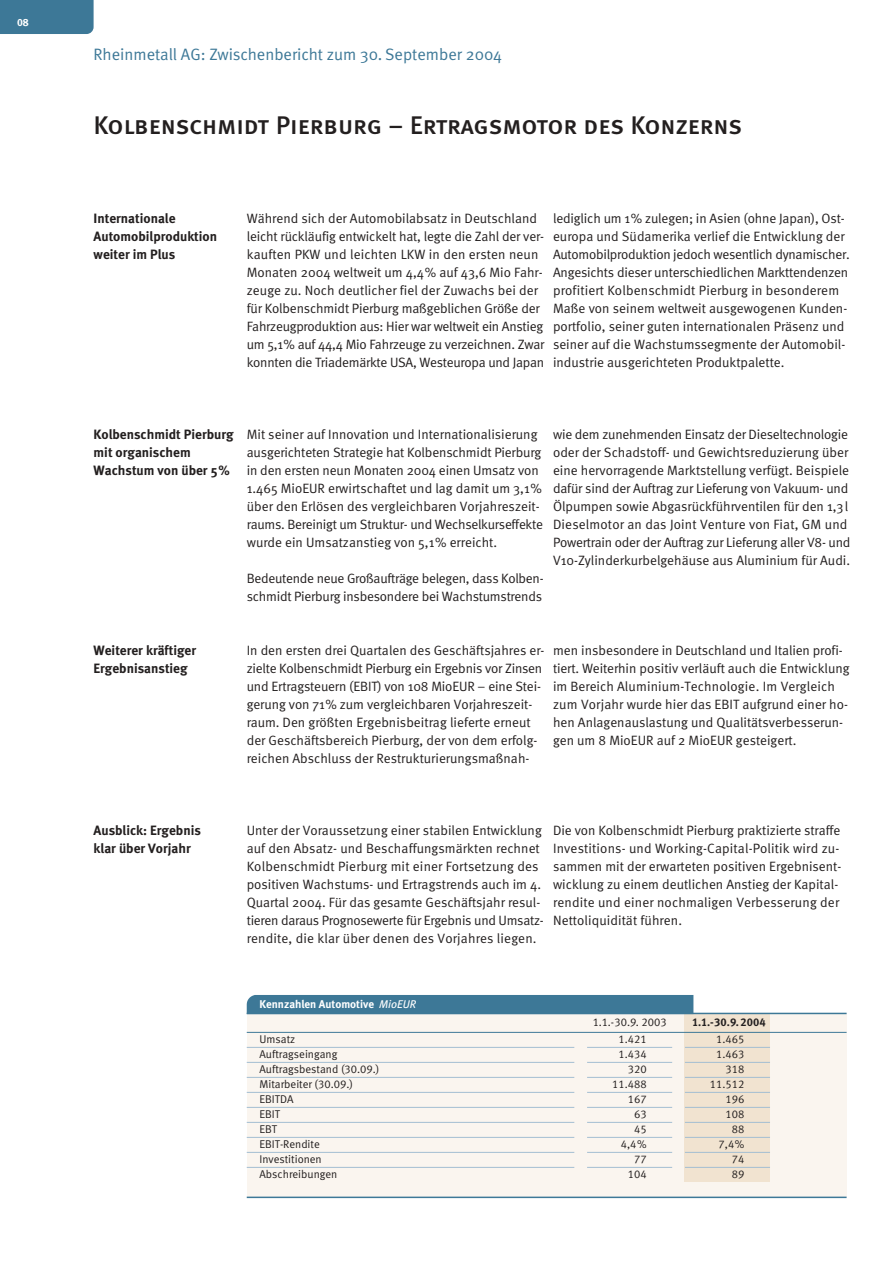
<style>
.page{position:relative;width:893px;height:1263px;background:#fff}
.page>*{position:absolute;margin:0;border:0;box-sizing:border-box;transform-origin:0 0}
.t1{font:25.5px "Meta Medium Caps";letter-spacing:-.005em;color:#231f1f}
.t2{font:16.5px "Meta Normal";color:#3d7897}
.t3{font:13.5px/18px "Meta Normal";color:#231f1f}
.t4{font:700 13.5px/18px "Meta";color:#231f1f}
.t5{font:11.25px "Meta Normal LF";color:#231f1f}
.t6{font:11.25px "Meta Bold LF";color:#fff}
.t7{font:11.25px "Meta Bold LF";color:#231f1f}
.t8{font:10.5px "Meta Bold LF";color:#fff}
.s1{font-family:"Meta Book LF";font-style:italic}
</style>
<div class="page">
<div style="left:0;top:0;width:94px;height:34px;background:#3d7897"></div>
<div style="left:247px;top:1014px;width:599px;height:183px;background:#faf5ef"></div>
<div style="left:685px;top:1013px;width:85px;height:169px;background:#f1e3d0"></div>
<div style="left:247px;top:995px;width:446px;height:18px;background:#3d7897"></div>
<hr style="left:247px;top:1013px;width:599px;height:1px;background:#3d7897">
<hr style="left:247px;top:1047px;width:327px;height:1px;background:#a3bed2">
<hr style="left:685px;top:1047px;width:85px;height:1px;background:#a3bed2">
<hr style="left:587px;top:1047px;width:85px;height:1px;background:#a3bed2">
<hr style="left:247px;top:1062px;width:327px;height:1px;background:#a3bed2">
<hr style="left:685px;top:1062px;width:85px;height:1px;background:#a3bed2">
<hr style="left:587px;top:1062px;width:85px;height:1px;background:#a3bed2">
<hr style="left:247px;top:1077px;width:327px;height:1px;background:#a3bed2">
<hr style="left:685px;top:1077px;width:85px;height:1px;background:#a3bed2">
<hr style="left:587px;top:1077px;width:85px;height:1px;background:#a3bed2">
<hr style="left:247px;top:1092px;width:327px;height:1px;background:#a3bed2">
<hr style="left:685px;top:1092px;width:85px;height:1px;background:#a3bed2">
<hr style="left:587px;top:1092px;width:85px;height:1px;background:#a3bed2">
<hr style="left:247px;top:1107px;width:327px;height:1px;background:#a3bed2">
<hr style="left:685px;top:1107px;width:85px;height:1px;background:#a3bed2">
<hr style="left:587px;top:1107px;width:85px;height:1px;background:#a3bed2">
<hr style="left:247px;top:1122px;width:327px;height:1px;background:#a3bed2">
<hr style="left:685px;top:1122px;width:85px;height:1px;background:#a3bed2">
<hr style="left:587px;top:1122px;width:85px;height:1px;background:#a3bed2">
<hr style="left:247px;top:1137px;width:327px;height:1px;background:#a3bed2">
<hr style="left:685px;top:1137px;width:85px;height:1px;background:#a3bed2">
<hr style="left:587px;top:1137px;width:85px;height:1px;background:#a3bed2">
<hr style="left:247px;top:1152px;width:327px;height:1px;background:#a3bed2">
<hr style="left:685px;top:1152px;width:85px;height:1px;background:#a3bed2">
<hr style="left:587px;top:1152px;width:85px;height:1px;background:#a3bed2">
<hr style="left:247px;top:1167px;width:327px;height:1px;background:#a3bed2">
<hr style="left:685px;top:1167px;width:85px;height:1px;background:#a3bed2">
<hr style="left:587px;top:1167px;width:85px;height:1px;background:#a3bed2">
<hr style="left:247px;top:1197px;width:599px;height:1px;background:#3d7897">
<hr style="left:247px;top:1032px;width:599px;height:1px;background:#3d7897">
<p class="t8" style="left:17px;top:19px;width:13px">08</p>
<p class="t2" style="left:94px;top:48px;width:410px">Rheinmetall AG: Zwischenbericht zum 30. September 2004</p>
<h1 class="t1" style="left:94px;top:110px;width:650px">Kolbenschmidt Pierburg – Ertragsmotor des Konzerns</h1>
<p class="t4" style="left:94px;top:211px;width:125px">Internationale<br>Automobilproduktion weiter im Plus</p>
<p class="t3" style="left:247px;top:211px;width:299px">Während sich der Automobilabsatz in Deutschland leicht rückläufig entwickelt hat, legte die Zahl der ver&shy;kauften PKW und leichten LKW in den ersten neun Monaten 2004 weltweit um 4,4% auf 43,6 Mio Fahr&shy;zeuge zu. Noch deutlicher fiel der Zuwachs bei der für Kolbenschmidt Pierburg maßgeblichen Größe der Fahrzeugproduktion aus: Hier war weltweit ein Anstieg um 5,1% auf 44,4 Mio Fahrzeuge zu verzeichnen. Zwar konnten die Triademärkte USA, Westeuropa und Japan</p>
<p class="t3" style="left:553px;top:211px;width:298px">lediglich um 1% zulegen; in Asien (ohne Japan), Ost&shy;europa und Südamerika verlief die Entwicklung der Automobilproduktion jedoch wesentlich dynamischer.<br>Angesichts dieser unterschiedlichen Markttendenzen profitiert Kolbenschmidt Pierburg in besonderem Maße von seinem weltweit ausgewogenen Kunden&shy;portfolio, seiner guten internationalen Präsenz und seiner auf die Wachstumssegmente der Automobil&shy;industrie ausgerichteten Produktpalette.</p>
<p class="t4" style="left:94px;top:427px;width:141px">Kolbenschmidt Pierburg mit organischem<br>Wachstum von über 5%</p>
<p class="t3" style="left:247px;top:427px;width:298px">Mit seiner auf Innovation und Internationalisierung ausgerichteten Strategie hat Kolbenschmidt Pierburg in den ersten neun Monaten 2004 einen Umsatz von 1.465 MioEUR erwirtschaftet und lag damit um 3,1% über den Erlösen des vergleichbaren Vorjahreszeit&shy;raums. Bereinigt um Struktur- und Wechselkurseffekte wurde ein Umsatzanstieg von 5,1% erreicht.</p>
<p class="t3" style="left:247px;top:571px;width:298px">Bedeutende neue Großaufträge belegen, dass Kolben&shy;schmidt Pierburg insbesondere bei Wachstumstrends</p>
<p class="t3" style="left:553px;top:427px;width:299px">wie dem zunehmenden Einsatz der Dieseltechnologie oder der Schadstoff- und Gewichtsreduzierung über eine hervorragende Marktstellung verfügt. Beispiele dafür sind der Auftrag zur Lieferung von Vakuum- und Ölpumpen sowie Abgasrückführventilen für den 1,3l Dieselmotor an das Joint Venture von Fiat, GM und Powertrain oder der Auftrag zur Lieferung aller V8- und V10-Zylinderkurbelgehäuse aus Aluminium für Audi.</p>
<p class="t4" style="left:94px;top:643px;width:104px">Weiterer kräftiger<br>Ergebnisanstieg</p>
<p class="t3" style="left:247px;top:643px;width:299px">In den ersten drei Quartalen des Geschäftsjahres er&shy;zielte Kolbenschmidt Pierburg ein Ergebnis vor Zinsen und Ertragsteuern (EBIT) von 108 MioEUR – eine Stei&shy;gerung von 71% zum vergleichbaren Vorjahreszeit&shy;raum. Den größten Ergebnisbeitrag lieferte erneut der Geschäftsbereich Pierburg, der von dem erfolg&shy;reichen Abschluss der Restrukturierungsmaßnah-</p>
<p class="t3" style="left:553px;top:643px;width:298px">men insbesondere in Deutschland und Italien profi&shy;tiert. Weiterhin positiv verläuft auch die Entwicklung im Bereich Aluminium-Technologie. Im Vergleich zum Vorjahr wurde hier das EBIT aufgrund einer ho&shy;hen Anlagenauslastung und Qualitätsverbesserun&shy;gen um 8 MioEUR auf 2 MioEUR gesteigert.</p>
<p class="t4" style="left:94px;top:823px;width:109px">Ausblick: Ergebnis klar über Vorjahr</p>
<p class="t3" style="left:247px;top:823px;width:298px">Unter der Voraussetzung einer stabilen Entwicklung auf den Absatz- und Beschaffungsmärkten rechnet Kolbenschmidt Pierburg mit einer Fortsetzung des positiven Wachstums- und Ertragstrends auch im 4.<br>Quartal 2004. Für das gesamte Geschäftsjahr resul&shy;tieren daraus Prognosewerte für Ergebnis und Umsatz&shy;rendite, die klar über denen des Vorjahres liegen.</p>
<p class="t3" style="left:553px;top:823px;width:290px">Die von Kolbenschmidt Pierburg praktizierte straffe Investitions- und Working-Capital-Politik wird zu&shy;sammen mit der erwarteten positiven Ergebnisent&shy;wicklung zu einem deutlichen Anstieg der Kapital&shy;rendite und einer nochmaligen Verbesserung der Nettoliquidität führen.</p>
<p class="t6" style="left:259px;top:1000px;width:158px">Kennzahlen Automotive <span class="s1">MioEUR</span></p>
<p class="t5" style="left:593px;top:1019px;width:75px">1.1.-30.9. 2003</p>
<p class="t7" style="left:692px;top:1018px;width:75px">1.1.-30.9. 2004</p>
<p class="t5" style="left:259px;top:1035px;width:37px">Umsatz</p>
<p class="t5" style="left:618px;top:1035px;width:30px">1.421</p>
<p class="t5" style="left:716px;top:1035px;width:30px">1.465</p>
<p class="t5" style="left:259px;top:1050px;width:79px">Auftragseingang</p>
<p class="t5" style="left:618px;top:1050px;width:30px">1.434</p>
<p class="t5" style="left:716px;top:1050px;width:30px">1.463</p>
<p class="t5" style="left:259px;top:1065px;width:121px">Auftragsbestand (30.09.)</p>
<p class="t5" style="left:627px;top:1065px;width:20px">320</p>
<p class="t5" style="left:725px;top:1065px;width:20px">318</p>
<p class="t5" style="left:259px;top:1080px;width:95px">Mitarbeiter (30.09.)</p>
<p class="t5" style="left:612px;top:1080px;width:36px">11.488</p>
<p class="t5" style="left:710px;top:1080px;width:36px">11.512</p>
<p class="t5" style="left:259px;top:1095px;width:35px">EBITDA</p>
<p class="t5" style="left:627px;top:1095px;width:20px">167</p>
<p class="t5" style="left:725px;top:1095px;width:20px">196</p>
<p class="t5" style="left:259px;top:1110px;width:22px">EBIT</p>
<p class="t5" style="left:634px;top:1110px;width:14px">63</p>
<p class="t5" style="left:725px;top:1110px;width:20px">108</p>
<p class="t5" style="left:259px;top:1125px;width:19px">EBT</p>
<p class="t5" style="left:634px;top:1125px;width:14px">45</p>
<p class="t5" style="left:731px;top:1125px;width:14px">88</p>
<p class="t5" style="left:259px;top:1140px;width:62px">EBIT-Rendite</p>
<p class="t5" style="left:620px;top:1140px;width:27px">4,4%</p>
<p class="t5" style="left:718px;top:1140px;width:27px">7,4%</p>
<p class="t5" style="left:259px;top:1155px;width:64px">Investitionen</p>
<p class="t5" style="left:634px;top:1155px;width:14px">77</p>
<p class="t5" style="left:731px;top:1155px;width:14px">74</p>
<p class="t5" style="left:259px;top:1170px;width:79px">Abschreibungen</p>
<p class="t5" style="left:627px;top:1170px;width:20px">104</p>
<p class="t5" style="left:731px;top:1170px;width:14px">89</p>
</div>
